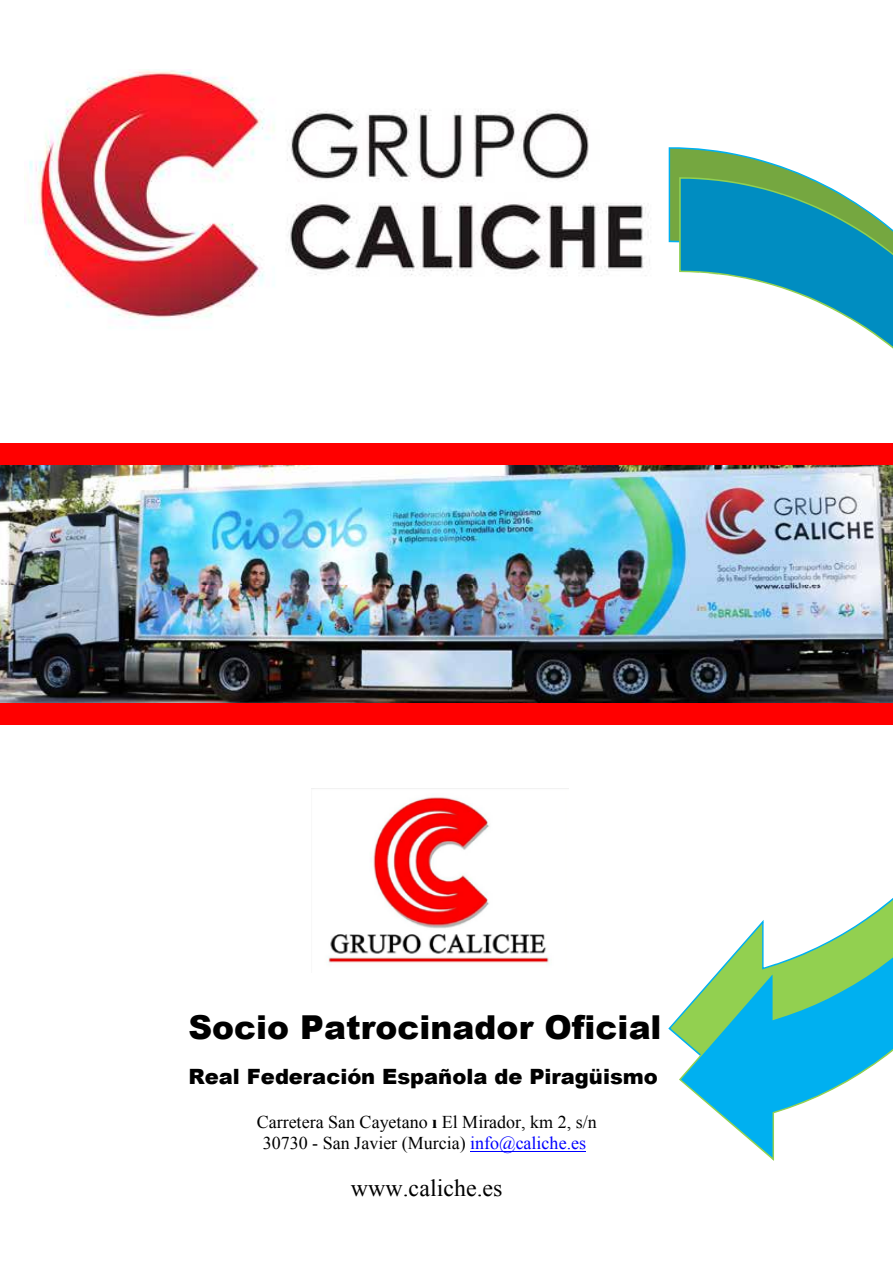
<style>
.page{position:relative;width:893px;height:1263px;background:#fff}
.page>*{position:absolute;margin:0;border:0;box-sizing:border-box;transform-origin:0 0}
.t1{font:900 33px "Arial";color:#000}
.t2{font:24px "Times New Roman";color:#000}
.t3{font:900 21px "Arial";color:#000}
.t4{font:18px/20.7px "Times New Roman";color:#000;text-align:center}
.s1{font-weight:700}
.s2{color:#00f}
</style>
<div class="page">
<img style="left:29px;top:69px;width:621px;height:260px">
<img style="left:0;top:465px;width:668px;height:238px">
<div style="left:0;top:443px;width:892px;height:22px;background:#f00"></div>
<div style="left:0;top:703px;width:893px;height:21px;background:#f00"></div>
<img style="left:311px;top:788px;width:258px;height:176px">
<hr style="left:470px;top:1151px;width:116px;height:1px;background:#00f">
<svg style="left:668px;top:147px;width:141px;height:891px"></svg>
<svg style="left:679px;top:177px;width:214px;height:984px"></svg>
<h1 class="t1" style="left:188px;top:1003px;width:475px">Socio Patrocinador Oficial</h1>
<p class="t3" style="left:188px;top:1062px;width:471px">Real Federación Española de Piragüismo</p>
<p class="t4" style="left:257px;top:1111px;width:341px">Carretera San Cayetano <span class="s1">ı</span> El Mirador, km 2, s/n<br>30730 - San Javier (Murcia) <span class="s2">info@caliche.es</span></p>
<h2 class="t2" style="left:351px;top:1172px;width:153px">www.caliche.es</h2>
</div>
